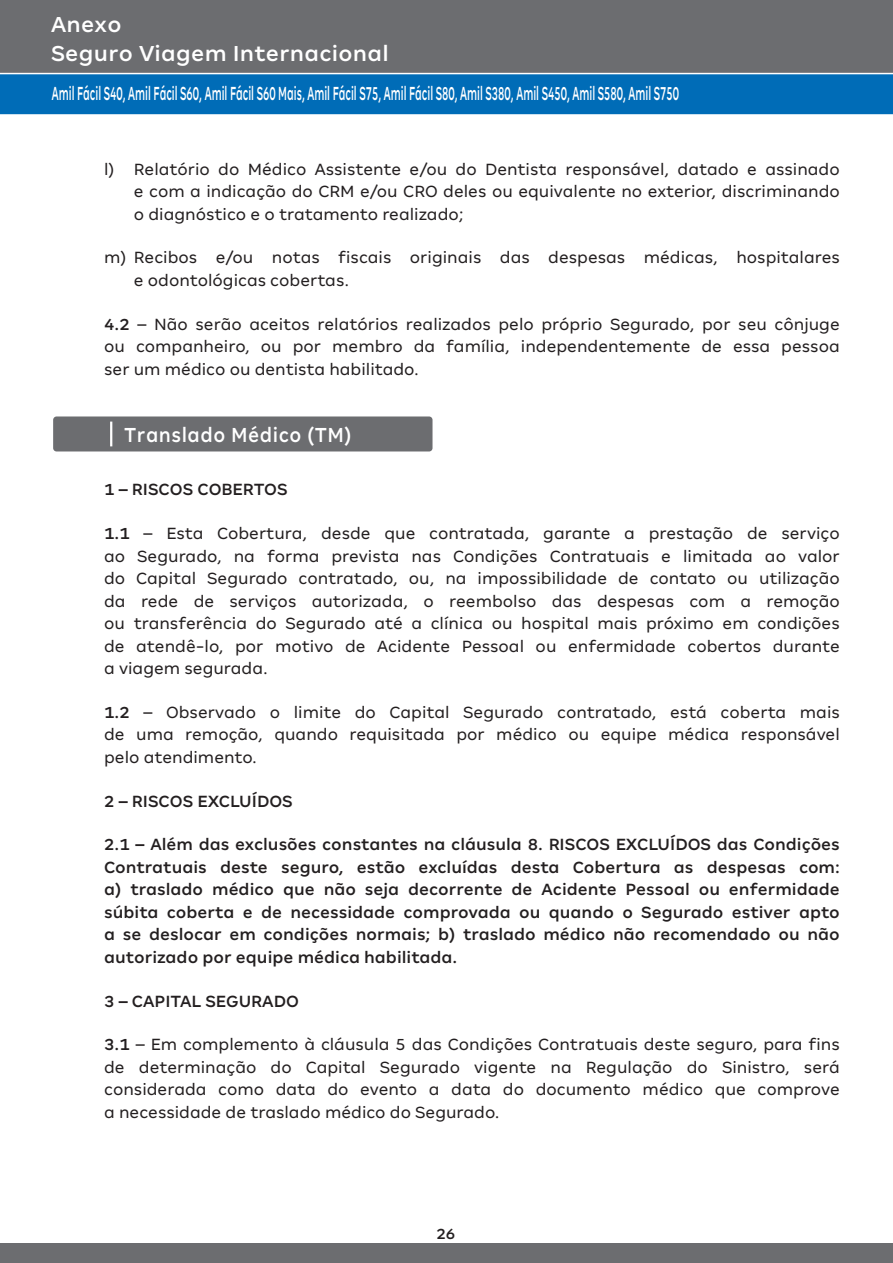
<style>
.page{position:relative;width:893px;height:1263px;background:#fff}
.page>*{position:absolute;margin:0;border:0;box-sizing:border-box;transform-origin:0 0}
.t1{font:500 24px/28.8px "Amil Typeface";letter-spacing:.01em;color:#fff}
.t2{font:500 22.5px "Amil Typeface";letter-spacing:.025em;color:#fff;scale:.9 1}
.t3{font:500 21px "Amil Typeface";color:#fff;scale:.52 1}
.t4{font:18px/22.5px "Amil Typeface";color:#231f20;text-align:justify}
.t5{font:500 18px/22.5px "Amil Typeface";color:#231f20;text-align:justify}
.t6{font:500 16.5px "Amil Typeface";color:#231f20}
.s1{font-weight:500}
</style>
<div class="page">
<div style="left:0;top:1243px;width:893px;height:20px;background:#6c6d70"></div>
<div style="left:0;top:0;width:893px;height:76px;background:#6c6d70"></div>
<svg style="left:0;top:73px;width:893px;height:42px;background:#0c73ba"></svg>
<div style="left:53px;top:416px;width:379px;height:35px;background:#6c6d70;border-radius:3px"></div>
<hr style="left:110px;top:422px;width:2px;height:24px;background:#fff">
<h1 class="t1" style="left:51px;top:10px;width:339px">Anexo<br>Seguro Viagem Internacional</h1>
<p class="t3" style="left:52px;top:81px;width:1208px">Amil Fácil S40, Amil Fácil S60, Amil Fácil S60 Mais, Amil Fácil S75, Amil Fácil S80, Amil S380, Amil S450, Amil S580, Amil S750</p>
<p class="t4" style="left:134px;top:157px;width:707px;text-indent:-30px">l) Relatório do Médico Assistente e/ou do Dentista responsável, datado e assinado e com a indicação do CRM e/ou CRO deles ou equivalente no exterior, discriminando o diagnóstico e o tratamento realizado;</p>
<p class="t4" style="left:134px;top:246px;width:707px;text-indent:-30px">m) Recibos e/ou notas fiscais originais das despesas médicas, hospitalares e odontológicas cobertas.</p>
<p class="t4" style="left:104px;top:312px;width:737px"><span class="s1">4.2</span> – Não serão aceitos relatórios realizados pelo próprio Segurado, por seu cônjuge ou companheiro, ou por membro da família, independentemente de essa pessoa ser um médico ou dentista habilitado.</p>
<p class="t2" style="left:124px;top:421px;width:254px">Translado Médico (TM)</p>
<p class="t5" style="left:104px;top:478px;width:185px">1 – RISCOS COBERTOS</p>
<p class="t4" style="left:104px;top:522px;width:737px"><span class="s1">1.1</span> – Esta Cobertura, desde que contratada, garante a prestação de serviço ao Segurado, na forma prevista nas Condições Contratuais e limitada ao valor do Capital Segurado contratado, ou, na impossibilidade de contato ou utilização da rede de serviços autorizada, o reembolso das despesas com a remoção ou transferência do Segurado até a clínica ou hospital mais próximo em condições de atendê-lo, por motivo de Acidente Pessoal ou enfermidade cobertos durante a viagem segurada.</p>
<p class="t4" style="left:104px;top:701px;width:737px"><span class="s1">1.2</span> – Observado o limite do Capital Segurado contratado, está coberta mais de uma remoção, quando requisitada por médico ou equipe médica responsável pelo atendimento.</p>
<p class="t5" style="left:104px;top:789px;width:190px">2 – RISCOS EXCLUÍDOS</p>
<p class="t5" style="left:104px;top:833px;width:737px">2.1 – Além das exclusões constantes na cláusula 8. RISCOS EXCLUÍDOS das Condições Contratuais deste seguro, estão excluídas desta Cobertura as despesas com: a) traslado médico que não seja decorrente de Acidente Pessoal ou enfermidade súbita coberta e de necessidade comprovada ou quando o Segurado estiver apto a se deslocar em condições normais; b) traslado médico não recomendado ou não autorizado por equipe médica habilitada.</p>
<p class="t5" style="left:104px;top:989px;width:196px">3 – CAPITAL SEGURADO</p>
<p class="t4" style="left:104px;top:1033px;width:737px"><span class="s1">3.1</span> – Em complemento à cláusula 5 das Condições Contratuais deste seguro, para fins de determinação do Capital Segurado vigente na Regulação do Sinistro, será considerada como data do evento a data do documento médico que comprove a necessidade de traslado médico do Segurado.</p>
<p class="t6" style="left:436px;top:1224px;width:21px">26</p>
</div>
